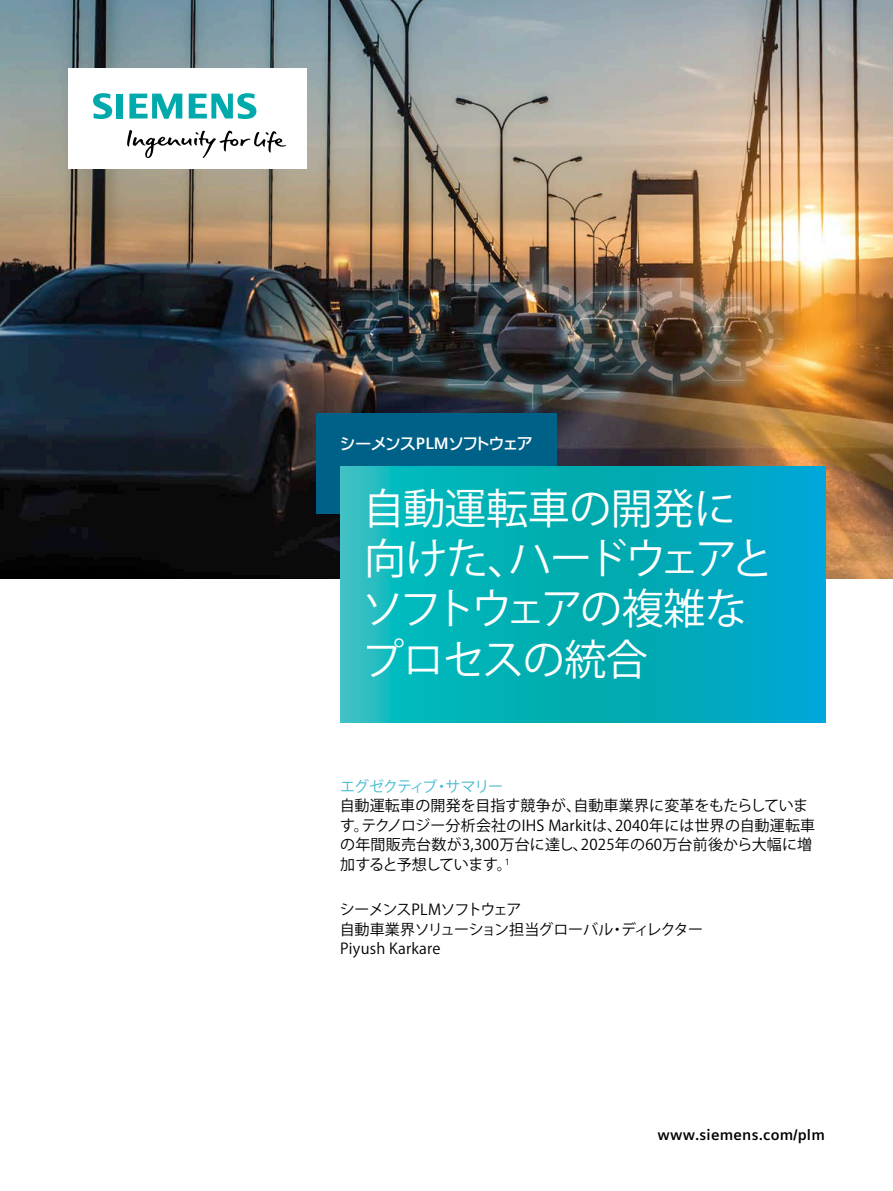
<style>
.page{position:relative;width:893px;height:1191px;background:#fff}
.page>*{position:absolute;margin:0;border:0;box-sizing:border-box;transform-origin:0 0}
.t1{font:42px/50.4px "Koz Go Pr 6 N";letter-spacing:-.03em;color:#fff}
.t2{font:700 16.5px "Siemens Sans Global";letter-spacing:.015em;color:#fff}
.t3{font:15px/19.5px "Koz Go Pr 6 N";letter-spacing:.015em;color:#000}
.t4{font:15px/19.5px "Koz Go Pr 6 N";letter-spacing:-.015em;color:#000}
.t5{font:700 15px "Siemens Sans Global";letter-spacing:.015em;color:#000}
.t6{font:15px "Koz Go Pr 6 N";letter-spacing:-.075em;color:#43b9d1}
</style>
<div class="page">
<img style="left:0;top:0;width:893px;height:578px">
<div style="left:317px;top:413px;width:240px;height:101px;background:#006188"></div>
<div style="left:68px;top:68px;width:238px;height:101px;background:#fff"></div>
<svg style="left:127px;top:130px;width:159px;height:28px"></svg>
<svg style="left:93px;top:93px;width:30px;height:26px"></svg>
<svg style="left:129px;top:94px;width:53px;height:25px"></svg>
<svg style="left:189px;top:93px;width:67px;height:26px"></svg>
<svg style="left:340px;top:466px;width:485px;height:256px;background:#04aebb"></svg>
<p class="t2" style="left:341px;top:433px;width:193px">シーメンスPLMソフトウェア</p>
<h1 class="t1" style="left:362px;top:484px;width:413px">自動運転車の開発に向けた、ハードウェアとソフトウェアの複雑なプロセスの統合</h1>
<p class="t6" style="left:340px;top:778px;width:165px">エグゼクティブ・サマリー</p>
<p class="t3" style="left:340px;top:796px;width:477px">自動運転車の開発を目指す競争が、自動車業界に変革をもたらしています。テクノロジー分析会社のIHS Markitは、2040年には世界の自動運転車の年間販売台数が3,300万台に達し、2025年の60万台前後から大幅に増加すると予想しています。<sup>1</sup></p>
<p class="t4" style="left:340px;top:900px;width:365px">シーメンスPLMソフトウェア<br>自動車業界ソリューション担当グローバル・ディレクター<br>Piyush Karkare</p>
<p class="t5" style="left:657px;top:1126px;width:169px">www.siemens.com/plm</p>
</div>
